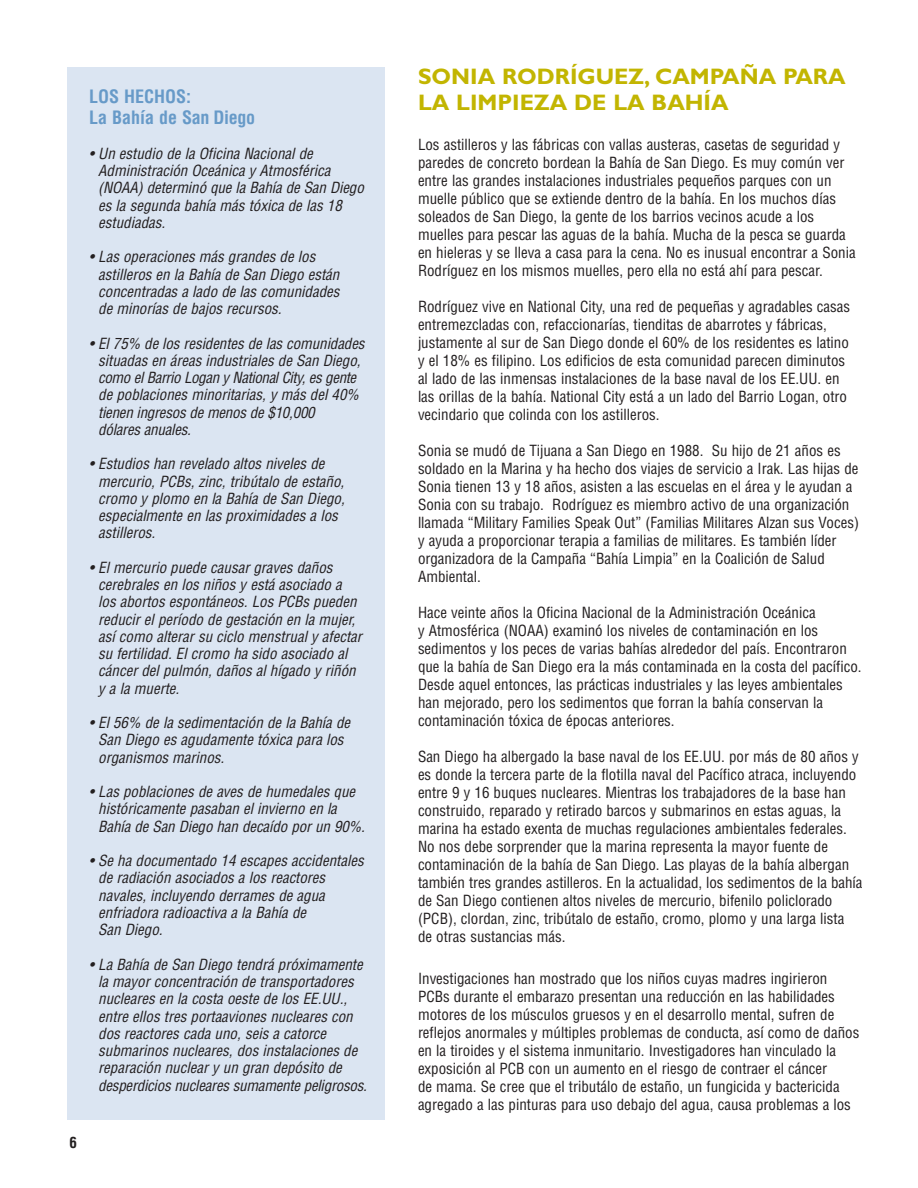
<style>
.page{position:relative;width:918px;height:1188px;background:#fff}
.page>*{position:absolute;margin:0;border:0;box-sizing:border-box;transform-origin:0 0}
.t1{font:700 22.5px/25.5px "Gill Sans";color:#c2b501}
.t2{font:700 condensed 18px/21px "Helvetica";color:#679ac8}
.t3{font:condensed 15px/18px "Helvetica";color:#231f20}
.t4{font:italic condensed 15px/17.2px "Helvetica";color:#231f20}
.t5{font:700 condensed 15px "Helvetica";color:#231f20}
</style>
<div class="page">
<div style="left:68px;top:68px;width:317px;height:1052px;background:#dbe5f2"></div>
<p class="t2" style="left:89px;top:87px;width:167px">LOS HECHOS:<br>La Bahía de San Diego</p>
<p class="t4" style="left:98px;top:146px;width:267px;text-indent:-9px">• Un estudio de la Oficina Nacional de Administración Oceánica y Atmosférica (NOAA) determinó que la Bahía de San Diego es la segunda bahía más tóxica de las 18 estudiadas.</p>
<p class="t4" style="left:98px;top:250px;width:243px;text-indent:-9px">• Las operaciones más grandes de los astilleros en la Bahía de San Diego están concentradas a lado de las comunidades de minorías de bajos recursos.</p>
<p class="t4" style="left:98px;top:336px;width:268px;text-indent:-9px">• El 75% de los residentes de las comunidades situadas en áreas industriales de San Diego, como el Barrio Logan y National City, es gente de poblaciones minoritarias, y más del 40% tienen ingresos de menos de $10,000<br>dólares anuales.</p>
<p class="t4" style="left:98px;top:457px;width:248px;text-indent:-9px">• Estudios han revelado altos niveles de mercurio, PCBs, zinc, tribútalo de estaño, cromo y plomo en la Bahía de San Diego, especialmente en las proximidades a los astilleros.</p>
<p class="t4" style="left:98px;top:560px;width:265px;text-indent:-9px">• El mercurio puede causar graves daños cerebrales en los niños y está asociado a los abortos espontáneos. Los PCBs pueden reducir el período de gestación en la mujer, así como alterar su ciclo menstrual y afectar su fertilidad. El cromo ha sido asociado al cáncer del pulmón, daños al hígado y riñón y a la muerte.</p>
<p class="t4" style="left:98px;top:715px;width:254px;text-indent:-9px">• El 56% de la sedimentación de la Bahía de<br>San Diego es agudamente tóxica para los organismos marinos.</p>
<p class="t4" style="left:98px;top:784px;width:268px;text-indent:-9px">• Las poblaciones de aves de humedales que históricamente pasaban el invierno en la<br>Bahía de San Diego han decaído por un 90%.</p>
<p class="t4" style="left:98px;top:853px;width:267px;text-indent:-9px">• Se ha documentado 14 escapes accidentales de radiación asociados a los reactores navales, incluyendo derrames de agua enfriadora radioactiva a la Bahía de<br>San Diego.</p>
<p class="t4" style="left:98px;top:957px;width:270px;text-indent:-9px">• La Bahía de San Diego tendrá próximamente la mayor concentración de transportadores nucleares en la costa oeste de los EE.UU., entre ellos tres portaaviones nucleares con dos reactores cada uno, seis a catorce submarinos nucleares, dos instalaciones de reparación nuclear y un gran depósito de desperdicios nucleares sumamente peligrosos.</p>
<p class="t5" style="left:69px;top:1136px;width:9px">6</p>
<h1 class="t1" style="left:418px;top:67px;width:429px">SONIA RODRÍGUEZ, CAMPAÑA PARA<br>LA LIMPIEZA DE LA BAHÍA</h1>
<p class="t3" style="left:418px;top:137px;width:439px">Los astilleros y las fábricas con vallas austeras, casetas de seguridad y paredes de concreto bordean la Bahía de San Diego. Es muy común ver entre las grandes instalaciones industriales pequeños parques con un muelle público que se extiende dentro de la bahía. En los muchos días soleados de San Diego, la gente de los barrios vecinos acude a los muelles para pescar las aguas de la bahía. Mucha de la pesca se guarda en hieleras y se lleva a casa para la cena. No es inusual encontrar a Sonia Rodríguez en los mismos muelles, pero ella no está ahí para pescar.</p>
<p class="t3" style="left:418px;top:299px;width:434px">Rodríguez vive en National City, una red de pequeñas y agradables casas entremezcladas con, refaccionarías, tienditas de abarrotes y fábricas, justamente al sur de San Diego donde el 60% de los residentes es latino y el 18% es filipino. Los edificios de esta comunidad parecen diminutos al lado de las inmensas instalaciones de la base naval de los EE.UU. en las orillas de la bahía. National City está a un lado del Barrio Logan, otro vecindario que colinda con los astilleros.</p>
<p class="t3" style="left:418px;top:443px;width:443px">Sonia se mudó de Tijuana a San Diego en 1988. Su hijo de 21 años es soldado en la Marina y ha hecho dos viajes de servicio a Irak. Las hijas de Sonia tienen 13 y 18 años, asisten a las escuelas en el área y le ayudan a Sonia con su trabajo. Rodríguez es miembro activo de una organización llamada “Military Families Speak Out” (Familias Militares Alzan sus Voces) y ayuda a proporcionar terapia a familias de militares. Es también líder organizadora de la Campaña “Bahía Limpia” en la Coalición de Salud Ambiental.</p>
<p class="t3" style="left:418px;top:605px;width:445px">Hace veinte años la Oficina Nacional de la Administración Oceánica<br>y Atmosférica (NOAA) examinó los niveles de contaminación en los sedimentos y los peces de varias bahías alrededor del país. Encontraron que la bahía de San Diego era la más contaminada en la costa del pacífico.<br>Desde aquel entonces, las prácticas industriales y las leyes ambientales han mejorado, pero los sedimentos que forran la bahía conservan la contaminación tóxica de épocas anteriores.</p>
<p class="t3" style="left:418px;top:749px;width:446px">San Diego ha albergado la base naval de los EE.UU. por más de 80 años y es donde la tercera parte de la flotilla naval del Pacífico atraca, incluyendo entre 9 y 16 buques nucleares. Mientras los trabajadores de la base han construido, reparado y retirado barcos y submarinos en estas aguas, la marina ha estado exenta de muchas regulaciones ambientales federales.<br>No nos debe sorprender que la marina representa la mayor fuente de contaminación de la bahía de San Diego. Las playas de la bahía albergan también tres grandes astilleros. En la actualidad, los sedimentos de la bahía de San Diego contienen altos niveles de mercurio, bifenilo policlorado (PCB), clordan, zinc, tribútalo de estaño, cromo, plomo y una larga lista<br>de otras sustancias más.</p>
<p class="t3" style="left:418px;top:971px;width:443px">Investigaciones han mostrado que los niños cuyas madres ingirieron PCBs durante el embarazo presentan una reducción en las habilidades motores de los músculos gruesos y en el desarrollo mental, sufren de reflejos anormales y múltiples problemas de conducta, así como de daños en la tiroides y el sistema inmunitario. Investigadores han vinculado la exposición al PCB con un aumento en el riesgo de contraer el cáncer<br>de mama. Se cree que el tributálo de estaño, un fungicida y bactericida agregado a las pinturas para uso debajo del agua, causa problemas a los</p>
</div>
